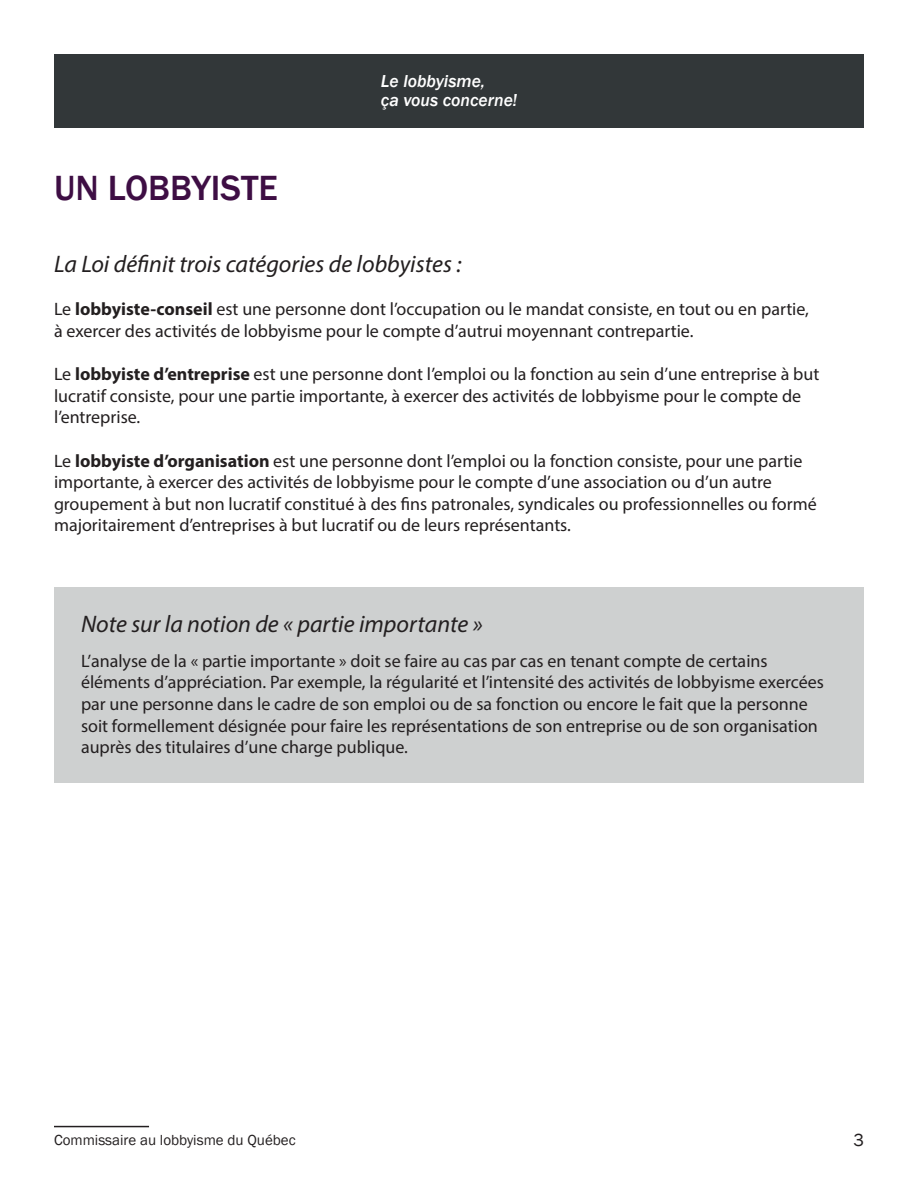
<style>
.page{position:relative;width:918px;height:1188px;background:#fff}
.page>*{position:absolute;margin:0;border:0;box-sizing:border-box;transform-origin:0 0}
.t1{font:500 36px "Franklin Gothic";color:#3e0e44}
.t2{font:italic 24px "Myriad Pro";color:#231f20}
.t3{font:18px/21.6px "Myriad Pro";color:#231f20}
.t4{font:18px "Franklin Gothic";color:#231f20}
.t5{font:italic 500 17.85px/18.8px "Franklin Gothic";color:#fff}
.t6{font:15px "Franklin Gothic";color:#231f20}
.s1{font-weight:700}
</style>
<div class="page">
<hr style="left:54px;top:1126px;width:95px;height:1px;background:#231f20">
<div style="left:54px;top:54px;width:810px;height:73px;background:#323739"></div>
<div style="left:54px;top:587px;width:810px;height:195px;background:#ced0d0"></div>
<h1 class="t1" style="left:54px;top:166px;width:225px">UN LOBBYISTE</h1>
<p class="t5" style="left:381px;top:72px;width:138px">Le lobbyisme,<br>ça vous concerne!</p>
<h2 class="t2" style="left:54px;top:249px;width:409px">La Loi définit trois catégories de lobbyistes :</h2>
<p class="t3" style="left:54px;top:298px;width:757px">Le <span class="s1">lobbyiste-conseil</span> est une personne dont l’occupation ou le mandat consiste, en tout ou en partie, à exercer des activités de lobbyisme pour le compte d’autrui moyennant contrepartie.</p>
<p class="t3" style="left:54px;top:363px;width:767px">Le <span class="s1">lobbyiste d’entreprise</span> est une personne dont l’emploi ou la fonction au sein d’une entreprise à but lucratif consiste, pour une partie importante, à exercer des activités de lobbyisme pour le compte de l’entreprise.</p>
<p class="t3" style="left:54px;top:449px;width:764px">Le <span class="s1">lobbyiste d’organisation</span> est une personne dont l’emploi ou la fonction consiste, pour une partie importante, à exercer des activités de lobbyisme pour le compte d’une association ou d’un autre groupement à but non lucratif constitué à des fins patronales, syndicales ou professionnelles ou formé majoritairement d’entreprises à but lucratif ou de leurs représentants.</p>
<h2 class="t2" style="left:81px;top:609px;width:403px">Note sur la notion de « partie importante »</h2>
<p class="t3" style="left:81px;top:650px;width:744px">L’analyse de la « partie importante » doit se faire au cas par cas en tenant compte de certains éléments d’appréciation. Par exemple, la régularité et l’intensité des activités de lobbyisme exercées par une personne dans le cadre de son emploi ou de sa fonction ou encore le fait que la personne soit formellement désignée pour faire les représentations de son entreprise ou de son organisation auprès des titulaires d’une charge publique.</p>
<p class="t6" style="left:54px;top:1130px;width:243px">Commissaire au lobbyisme du Québec</p>
<p class="t4" style="left:853px;top:1129px;width:12px">3</p>
</div>
